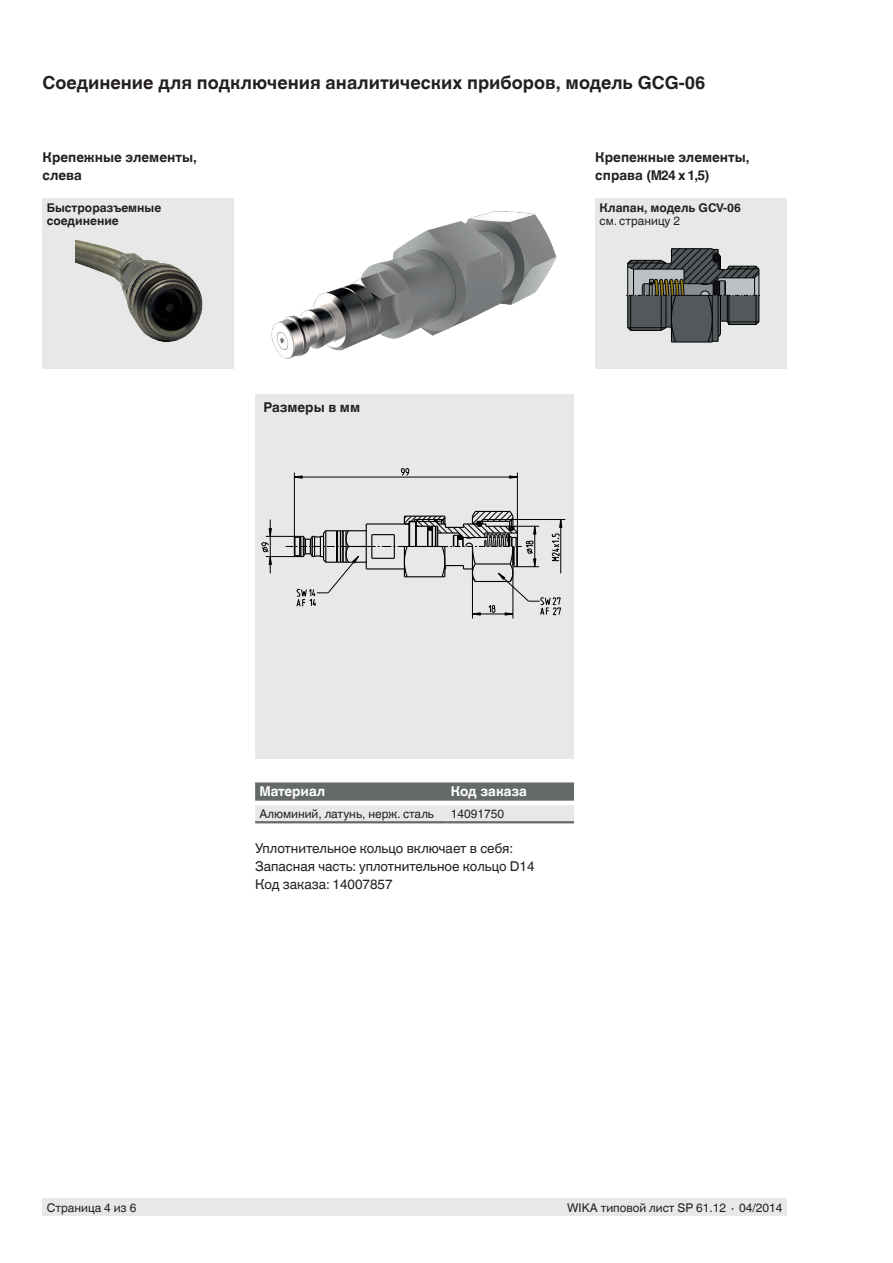
<style>
.page{position:relative;width:893px;height:1263px;background:#fff}
.page>*{position:absolute;margin:0;border:0;box-sizing:border-box;transform-origin:0 0}
.t1{font:700 18px "Helvetica World";color:#231f20}
.t2{font:13.5px/18px "Helvetica World";color:#231f20}
.t3{font:700 13.5px/18px "Helvetica World";color:#231f20}
.t4{font:700 13.5px "Helvetica World";color:#fff}
.t5{font:12px "Helvetica World";color:#231f20}
.t6{font:700 12px/13.5px "Helvetica World";color:#231f20}
</style>
<div class="page">
<div style="left:43px;top:1199px;width:744px;height:17px;background:#e7e9e8"></div>
<svg style="left:255px;top:782px;width:319px;height:39px;background:#adb0af"></svg>
<hr style="left:255px;top:821px;width:191px;height:2px;background:#666969">
<hr style="left:446px;top:821px;width:128px;height:2px;background:#666969">
<div style="left:43px;top:199px;width:191px;height:170px;background:#e7e9e8"></div>
<img style="left:271px;top:211px;width:286px;height:148px">
<div style="left:595px;top:199px;width:192px;height:170px;background:#e7e9e8"></div>
<svg style="left:626px;top:248px;width:134px;height:95px"></svg>
<div style="left:255px;top:394px;width:319px;height:364px;background:#e7e9e8"></div>
<svg style="left:261px;top:528px;width:11px;height:37px"></svg>
<svg style="left:401px;top:468px;width:8px;height:8px"></svg>
<svg style="left:509px;top:475px;width:8px;height:4px"></svg>
<svg style="left:295px;top:475px;width:8px;height:4px"></svg>
<hr style="left:270px;top:519px;width:1px;height:54px;background:#000002">
<hr style="left:294px;top:473px;width:1px;height:65px;background:#000002">
<hr style="left:266px;top:556px;width:35px;height:1px;background:#000002">
<hr style="left:266px;top:536px;width:35px;height:1px;background:#000002">
<hr style="left:511px;top:519px;width:54px;height:1px;background:#000002">
<hr style="left:472px;top:577px;width:1px;height:41px;background:#000002">
<hr style="left:294px;top:477px;width:223px;height:1px;background:#000002">
<hr style="left:513px;top:577px;width:1px;height:41px;background:#000002">
<hr style="left:517px;top:473px;width:1px;height:54px;background:#000002">
<svg style="left:286px;top:510px;width:276px;height:106px"></svg>
<img style="left:76px;top:240px;width:127px;height:102px">
<h1 class="t1" style="left:43px;top:73px;width:664px">Соединение для подключения аналитических приборов, модель GCG-06</h1>
<p class="t3" style="left:43px;top:149px;width:156px">Крепежные элементы, слева</p>
<p class="t6" style="left:47px;top:201px;width:116px">Быстроразъемные соединение</p>
<p class="t6" style="left:600px;top:201px;width:143px">Клапан, модель GCV-06</p>
<p class="t3" style="left:595px;top:149px;width:156px">Крепежные элементы, справа (M24 x 1,5)</p>
<p class="t5" style="left:600px;top:214px;width:82px">см. страницу 2</p>
<p class="t3" style="left:264px;top:398px;width:98px">Размеры в мм</p>
<p class="t4" style="left:259px;top:784px;width:67px">Материал</p>
<p class="t4" style="left:451px;top:784px;width:78px">Код заказа</p>
<p class="t5" style="left:259px;top:807px;width:176px">Алюминий, латунь, нерж. сталь</p>
<p class="t5" style="left:451px;top:807px;width:55px">14091750</p>
<p class="t2" style="left:255px;top:840px;width:281px">Уплотнительное кольцо включает в себя:<br>Запасная часть: уплотнительное кольцо D14<br>Код заказа: 14007857</p>
<p class="t5" style="left:47px;top:1200px;width:91px">Страница 4 из 6</p>
<p class="t5" style="left:567px;top:1200px;width:217px">WIKA типовой лист SP 61.12 ∙ 04/2014</p>
</div>
